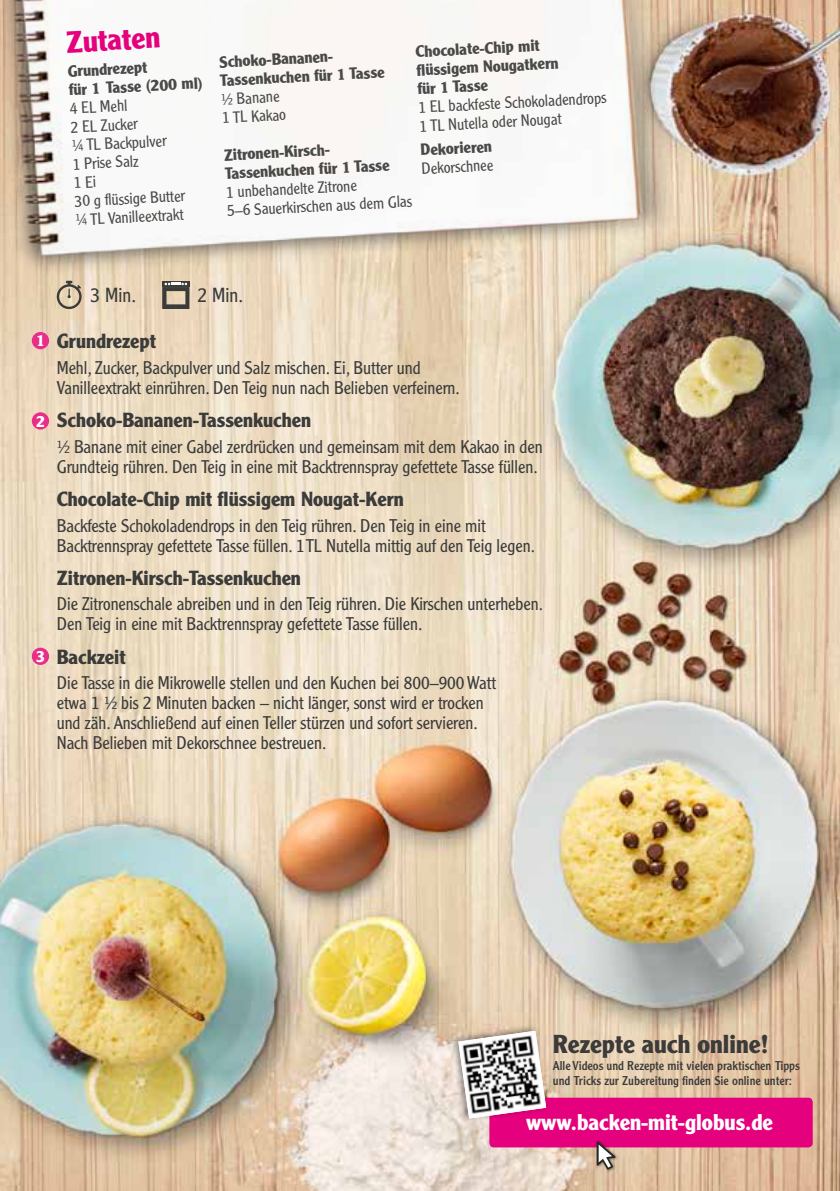
<style>
.page{position:relative;width:840px;height:1191px;background:#fff}
.page>*{position:absolute;margin:0;border:0;box-sizing:border-box;transform-origin:0 0}
.t1{font:700 30px "Clearface Gothic LT Std";color:#e5007d}
.t2{font:700 25.4px "Clearface Gothic LT Std";color:#3b3b3a}
.t3{font:700 22.2px "Clearface Gothic LT Std";color:#fff}
.t4{font:700 20px "Clearface Gothic LT Std";color:#3b3b3a}
.t5{font:300 20px "Clearface Gothic LT Std";color:#3b3b3a}
.t6{font:300 18px/20px "Clearface Gothic LT Std";letter-spacing:-.005em;color:#3b3b3a}
.t7{font:300 16px/18.6px "Clearface Gothic LT Std";color:#494948}
.t8{font:700 16px/18.6px "Clearface Gothic LT Std";color:#494948}
.t9{font:700 16px "Clearface Gothic LT Std";color:#fff}
.t10{font:12.6px/15.2px "Clearface Gothic LT Std";color:#3b3b3a}
</style>
<div class="page">
<img style="left:0;top:0;width:839px;height:1191px">
<img style="left:0;top:0;width:687px;height:430px">
<div style="left:489px;top:1097px;width:323px;height:50px;background:#e5007d;border-radius:5px"></div>
<div style="left:594px;top:1139px;width:24px;height:33px;background:#000;opacity:.45"></div>
<svg style="left:596px;top:1141px;width:19px;height:28px"></svg>
<div style="left:450px;top:1024px;width:99px;height:99px;background:#000;opacity:.4"></div>
<img style="left:458px;top:1030px;width:88px;height:88px">
<div style="left:32px;top:332px;width:17px;height:17px;background:#e82e89;border-radius:50%"></div>
<div style="left:32px;top:412px;width:17px;height:17px;background:#e82e89;border-radius:50%"></div>
<div style="left:32px;top:647px;width:17px;height:18px;background:#e82e89;border-radius:50%"></div>
<svg style="left:57px;top:281px;width:25px;height:28px"></svg>
<svg style="left:162px;top:281px;width:27px;height:2px"></svg>
<svg style="left:162px;top:283px;width:27px;height:26px"></svg>
<h1 class="t1" style="left:65px;top:25px;width:95px;rotate:-3deg">Zutaten</h1>
<p class="t8" style="left:67px;top:62px;width:135px;rotate:-3deg">Grundrezept<br>für 1 Tasse (200 ml)</p>
<p class="t7" style="left:69px;top:99px;width:112px;rotate:-3deg">4 EL Mehl<br>2 EL Zucker<br>¼ TL Backpulver<br>1 Prise Salz<br>1 Ei<br>30 g fl üssige Butter ¼ TL Vanilleextrakt</p>
<p class="t8" style="left:415px;top:42px;width:144px;rotate:-3deg">Chocolate-Chip mit<br>fl üssigem Nougatkern für 1 Tasse</p>
<p class="t7" style="left:417px;top:98px;width:190px;rotate:-3deg">1 EL backfeste Schokoladendrops<br>1 TL Nutella oder Nougat</p>
<p class="t8" style="left:420px;top:141px;width:73px;rotate:-3deg">Dekorieren</p>
<p class="t7" style="left:421px;top:159px;width:73px;rotate:-3deg">Dekorschnee</p>
<p class="t8" style="left:219px;top:53px;width:166px;rotate:-3deg">Schoko-Bananen-<br>Tassenkuchen für 1 Tasse</p>
<p class="t7" style="left:220px;top:90px;width:65px;rotate:-3deg">½ Banane<br>1 TL Kakao</p>
<p class="t8" style="left:223px;top:146px;width:166px;rotate:-3deg">Zitronen-Kirsch-<br>Tassenkuchen für 1 Tasse</p>
<p class="t7" style="left:225px;top:183px;width:187px;rotate:-3deg">1 unbehandelte Zitrone<br>5–6 Sauerkirschen aus dem Glas</p>
<p class="t9" style="left:36px;top:331px;width:10px">1</p>
<p class="t9" style="left:36px;top:412px;width:10px">2</p>
<p class="t9" style="left:36px;top:647px;width:10px">3</p>
<p class="t5" style="left:90px;top:283px;width:47px">3 Min.</p>
<p class="t5" style="left:197px;top:283px;width:47px">2 Min.</p>
<p class="t4" style="left:57px;top:329px;width:101px">Grundrezept</p>
<p class="t6" style="left:57px;top:357px;width:404px">Mehl, Zucker, Backpulver und Salz mischen. Ei, Butter und<br>Vanilleextrakt einrühren. Den Teig nun nach Belieben verfeinern.</p>
<p class="t4" style="left:57px;top:408px;width:256px">Schoko-Bananen-Tassenkuchen</p>
<p class="t6" style="left:57px;top:436px;width:487px">½ Banane mit einer Gabel zerdrücken und gemeinsam mit dem Kakao in den<br>Grundteig rühren. Den Teig in eine mit Backtrennspray gefettete Tasse füllen.</p>
<p class="t4" style="left:57px;top:487px;width:348px">Chocolate-Chip mit flüssigem Nougat-Kern</p>
<p class="t6" style="left:57px;top:515px;width:479px">Backfeste Schokoladendrops in den Teig rühren. Den Teig in eine mit<br>Backtrennspray gefettete Tasse füllen. 1 TL Nutella mittig auf den Teig legen.</p>
<p class="t4" style="left:57px;top:566px;width:245px">Zitronen-Kirsch-Tassenkuchen</p>
<p class="t6" style="left:57px;top:594px;width:487px">Die Zitronenschale abreiben und in den Teig rühren. Die Kirschen unterheben.<br>Den Teig in eine mit Backtrennspray gefettete Tasse füllen.</p>
<p class="t4" style="left:57px;top:645px;width:70px">Backzeit</p>
<p class="t6" style="left:57px;top:673px;width:440px">Die Tasse in die Mikrowelle stellen und den Kuchen bei 800–900 Watt etwa 1 ½ bis 2 Minuten backen – nicht länger, sonst wird er trocken und zäh. Anschließend auf einen Teller stürzen und sofort servieren.<br>Nach Belieben mit Dekorschnee bestreuen.</p>
<h2 class="t2" style="left:552px;top:1029px;width:217px">Rezepte auch online!</h2>
<p class="t10" style="left:552px;top:1057px;width:248px">Alle Videos und Rezepte mit vielen praktischen Tipps und Tricks zur Zubereitung finden Sie online unter:</p>
<p class="t3" style="left:525px;top:1109px;width:248px">www.backen-mit-globus.de</p>
</div>
